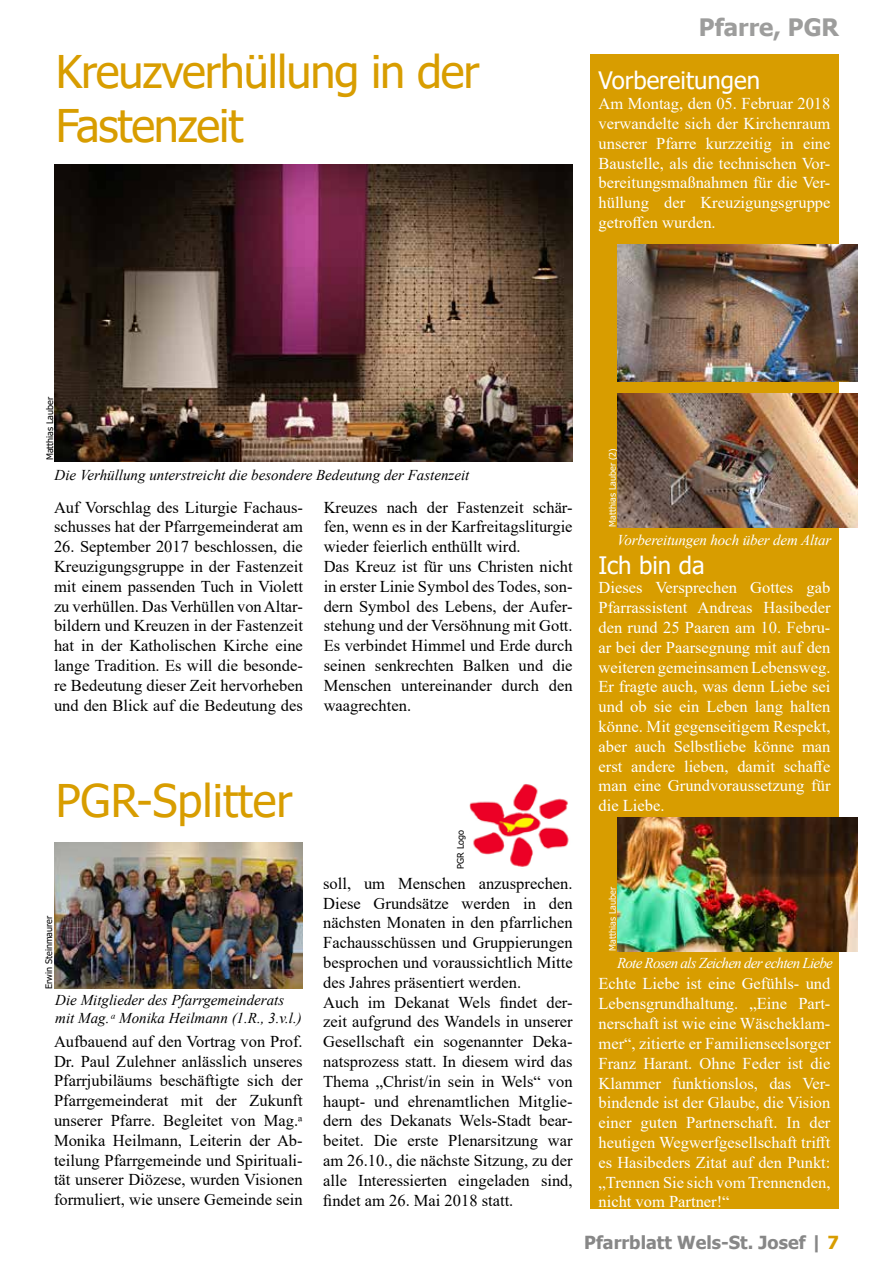
<style>
.page{position:relative;width:893px;height:1263px;background:#fff}
.page>*{position:absolute;margin:0;border:0;box-sizing:border-box;transform-origin:0 0}
.t1{font:45px/54px "Tahoma";letter-spacing:-.025em;color:#d89d00}
.t2{font:45px "Tahoma";color:#d89d00}
.t3{font:24px "Tahoma";color:#fff}
.t4{font:700 24px "Tahoma";color:#9d9d9c}
.t5{font:700 18px "Tahoma";color:#878787}
.t6{font:16.5px/19.8px "Times New Roman";color:#000}
.t7{font:16.5px/19.8px "Times New Roman";color:#fff;text-align:justify}
.t8{font:italic 15px/18px "Times New Roman";color:#000}
.t9{font:italic 15px "Times New Roman";letter-spacing:-.05em;color:#fff}
.t10{font:italic 15px "Times New Roman";letter-spacing:-.01em;color:#fff}
.t11{font:9px "Tahoma";color:#000}
.t12{font:9px "Tahoma";color:#fff}
.s1{color:#d89d00}
</style>
<div class="page">
<div style="left:590px;top:54px;width:249px;height:1155px;background:#d89d00"></div>
<img style="left:54px;top:165px;width:519px;height:297px">
<img style="left:469px;top:784px;width:100px;height:83px">
<img style="left:617px;top:818px;width:240px;height:133px">
<img style="left:54px;top:842px;width:248px;height:147px">
<img style="left:617px;top:393px;width:240px;height:134px">
<img style="left:617px;top:244px;width:240px;height:137px">
<h1 class="t1" style="left:56px;top:48px;width:425px">Kreuzverhüllung in der<br>Fastenzeit</h1>
<h2 class="t4" style="left:699px;top:11px;width:142px">Pfarre, PGR</h2>
<h2 class="t3" style="left:598px;top:65px;width:163px">Vorbereitungen</h2>
<p class="t7" style="left:598px;top:93px;width:233px">Am Montag, den 05. Februar 2018 verwandelte sich der Kirchenraum unserer Pfarre kurzzeitig in eine Baustelle, als die technischen Vor&shy;bereitungsmaßnahmen für die Ver&shy;hüllung der Kreuzigungsgruppe getroffen wurden.</p>
<p class="t11" style="left:44px;top:460px;width:65px;rotate:-90deg">Matthias Lauber</p>
<p class="t8" style="left:55px;top:466px;width:416px">Die Verhüllung unterstreicht die besondere Bedeutung der Fastenzeit</p>
<p class="t6" style="left:54px;top:497px;width:250px">Auf Vorschlag des Liturgie Fachaus&shy;schusses hat der Pfarrgemeinderat am</p>
<p class="t6" style="left:54px;top:536px;width:250px;text-align:justify">26. September 2017 beschlossen, die Kreuzigungsgruppe in der Fastenzeit mit einem passenden Tuch in Violett zu verhüllen. Das Verhüllen von Altar&shy;bildern und Kreuzen in der Fastenzeit hat in der Katholischen Kirche eine lange Tradition. Es will die besonde&shy;re Bedeutung dieser Zeit hervorheben und den Blick auf die Bedeutung des</p>
<p class="t6" style="left:324px;top:497px;width:250px">Kreuzes nach der Fastenzeit schär&shy;fen, wenn es in der Karfreitagsliturgie wieder feierlich enthüllt wird.<br>Das Kreuz ist für uns Christen nicht in erster Linie Symbol des Todes, son&shy;dern Symbol des Lebens, der Aufer&shy;stehung und der Versöhnung mit Gott.<br>Es verbindet Himmel und Erde durch seinen senkrechten Balken und die Menschen untereinander durch den waagrechten.</p>
<h1 class="t2" style="left:56px;top:770px;width:238px">PGR-Splitter</h1>
<p class="t11" style="left:43px;top:989px;width:75px;rotate:-90deg">Erwin Steinmaurer</p>
<p class="t8" style="left:55px;top:990px;width:248px">Die Mitglieder des Pfarrgemeinderats mit Mag.ᵃ Monika Heilmann (1.R., 3.v.l.)</p>
<p class="t6" style="left:54px;top:1031px;width:250px;text-align:justify">Aufbauend auf den Vortrag von Prof.<br>Dr. Paul Zulehner anlässlich unseres Pfarrjubiläums beschäftigte sich der Pfarrgemeinderat mit der Zukunft unserer Pfarre. Begleitet von Mag.ᵃ Monika Heilmann, Leiterin der Ab&shy;teilung Pfarrgemeinde und Spirituali&shy;tät unserer Diözese, wurden Visionen formuliert, wie unsere Gemeinde sein</p>
<p class="t11" style="left:455px;top:869px;width:40px;rotate:-90deg">PGR Logo</p>
<p class="t6" style="left:323px;top:873px;width:251px">soll, um Menschen anzusprechen.<br>Diese Grundsätze werden in den nächsten Monaten in den pfarrlichen Fachausschüssen und Gruppierungen besprochen und voraussichtlich Mitte des Jahres präsentiert werden.<br>Auch im Dekanat Wels findet der&shy;zeit aufgrund des Wandels in unserer Gesellschaft ein sogenannter Deka&shy;natsprozess statt. In diesem wird das Thema „Christ/in sein in Wels“ von haupt- und ehrenamtlichen Mitglie&shy;dern des Dekanats Wels-Stadt bear&shy;beitet. Die erste Plenarsitzung war am 26.10., die nächste Sitzung, zu der alle Interessierten eingeladen sind, findet am 26. Mai 2018 statt.</p>
<p class="t12" style="left:606px;top:526px;width:80px;rotate:-90deg">Matthias Lauber (2)</p>
<p class="t10" style="left:617px;top:529px;width:216px">Vorbereitungen hoch über dem Altar</p>
<h2 class="t3" style="left:598px;top:549px;width:108px">Ich bin da</h2>
<p class="t7" style="left:598px;top:577px;width:233px">Dieses Versprechen Gottes gab Pfarrassistent Andreas Hasibeder den rund 25 Paaren am 10. Febru&shy;ar bei der Paarsegnung mit auf den weiteren gemeinsamen Lebensweg.<br>Er fragte auch, was denn Liebe sei und ob sie ein Leben lang halten könne. Mit gegenseitigem Respekt, aber auch Selbstliebe könne man erst andere lieben, damit schaffe man eine Grundvoraussetzung für die Liebe.</p>
<p class="t12" style="left:606px;top:950px;width:65px;rotate:-90deg">Matthias Lauber</p>
<p class="t9" style="left:617px;top:952px;width:217px">Rote Rosen als Zeichen der echten Liebe</p>
<p class="t7" style="left:598px;top:973px;width:233px">Echte Liebe ist eine Gefühls- und Lebensgrundhaltung. „Eine Part&shy;nerschaft ist wie eine Wäscheklam&shy;mer“, zitierte er Familienseelsorger Franz Harant. Ohne Feder ist die Klammer funktionslos, das Ver&shy;bindende ist der Glaube, die Vision einer guten Partnerschaft. In der heutigen Wegwerfgesellschaft trifft es Hasibeders Zitat auf den Punkt: „Trennen Sie sich vom Trennenden, nicht vom Partner!“</p>
<p class="t5" style="left:584px;top:1230px;width:256px">Pfarrblatt Wels-St. Josef | <span class="s1">7</span></p>
</div>
